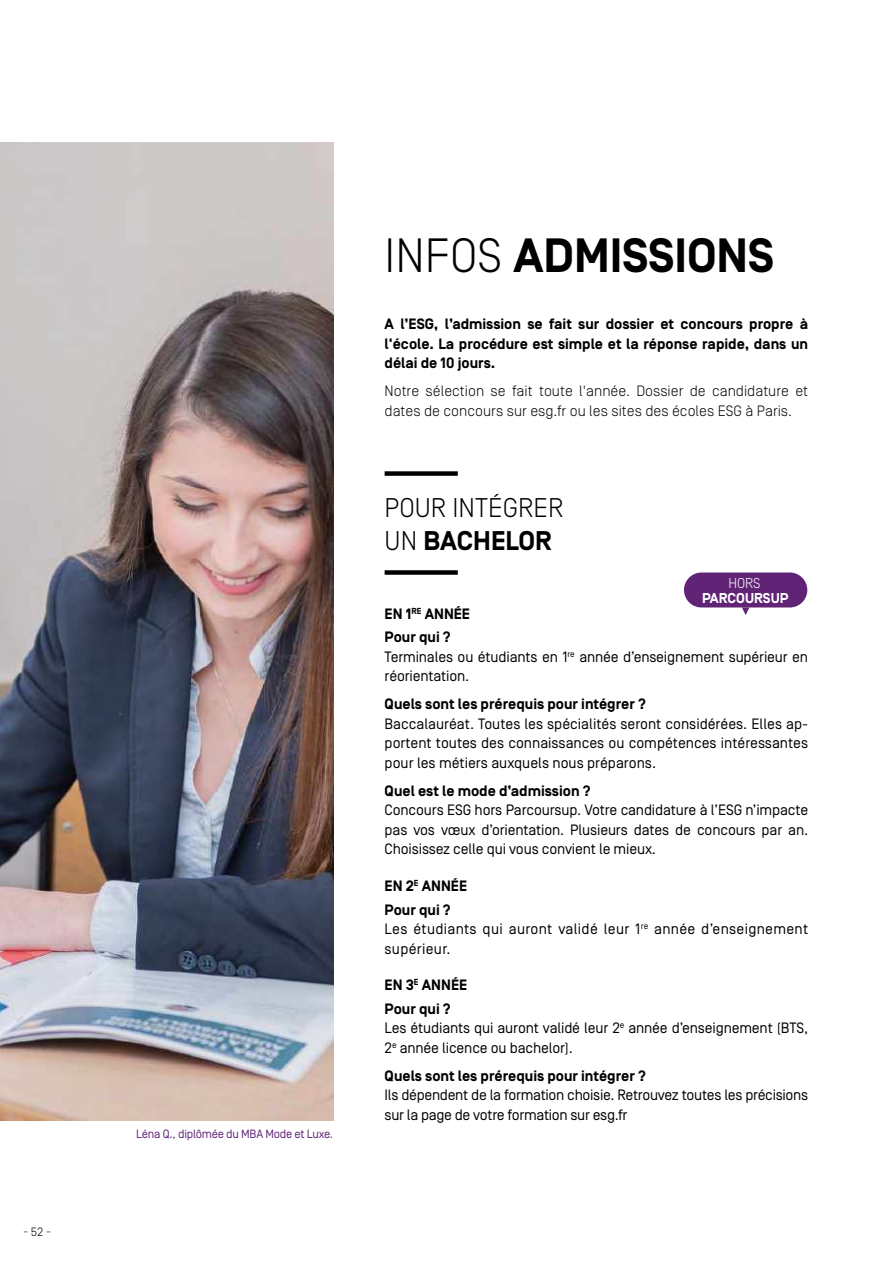
<style>
.page{position:relative;width:893px;height:1263px;background:#fff}
.page>*{position:absolute;margin:0;border:0;box-sizing:border-box;transform-origin:0 0}
.t1{font:700 48px "Simplon Norm";color:#000}
.t2{font:300 27px/33px "Simplon Norm";color:#000}
.t3{font:15px/19.5px "Simplon Norm";letter-spacing:-.01em;color:#000}
.t4{font:700 15px/23.7px "Simplon Norm";color:#000}
.t5{font:300 15px/19.5px "Simplon Norm";color:#000}
.t6{font:15px/19.5px "Simplon Norm";letter-spacing:.02em;color:#000}
.t7{font:700 14.25px "Simplon Norm";color:#fff}
.t8{font:300 14.25px "Simplon Norm";color:#fff}
.t9{font:12px "Simplon Norm";letter-spacing:-.02em;color:#602376}
.t10{font:300 12px "Simplon Norm";color:#000}
.s1{font-weight:300}
.s2{font-weight:700}
</style>
<div class="page">
<div style="left:385px;top:471px;width:73px;height:5px;background:#000"></div>
<div style="left:385px;top:570px;width:73px;height:5px;background:#000"></div>
<img style="left:0;top:142px;width:333px;height:978px">
<div style="left:684px;top:572px;width:123px;height:35px;background:#602376;border-radius:17px"></div>
<svg style="left:742px;top:607px;width:7px;height:8px"></svg>
<p class="t10" style="left:23px;top:1225px;width:30px">- 52 -</p>
<p class="t9" style="left:136px;top:1127px;width:198px">Léna Q., diplômée du MBA Mode et Luxe.</p>
<h1 class="t1" style="left:385px;top:229px;width:391px"><span class="s1">INFOS</span> ADMISSIONS</h1>
<p class="t4" style="left:385px;top:315px;width:425px;line-height:19.5px;text-align:justify">A l’ESG, l’admission se fait sur dossier et concours propre à l'école. La procédure est simple et la réponse rapide, dans un délai de 10 jours.</p>
<p class="t5" style="left:385px;top:381px;width:425px">Notre sélection se fait toute l'année. Dossier de candidature et dates de concours sur esg.fr ou les sites des écoles ESG à Paris.</p>
<h2 class="t2" style="left:385px;top:492px;width:180px">POUR INTÉGRER<br>UN <span class="s2">BACHELOR</span></h2>
<p class="t8" style="left:728px;top:576px;width:34px">HORS</p>
<p class="t7" style="left:702px;top:591px;width:88px">PARCOURSUP</p>
<p class="t4" style="left:385px;top:602px;width:87px">EN 1<sup>RE</sup> ANNÉE<br>Pour qui ?</p>
<p class="t3" style="left:385px;top:647px;width:425px">Terminales ou étudiants en 1<sup>re</sup> année d’enseignement supérieur en réorientation.</p>
<p class="t4" style="left:385px;top:693px;width:263px">Quels sont les prérequis pour intégrer ?</p>
<p class="t3" style="left:385px;top:714px;width:425px;text-align:justify">Baccalauréat. Toutes les spécialités seront considérées. Elles ap&shy;portent toutes des connaissances ou compétences intéressantes pour les métiers auxquels nous préparons.</p>
<p class="t4" style="left:385px;top:780px;width:208px">Quel est le mode d’admission ?</p>
<p class="t3" style="left:385px;top:801px;width:425px;text-align:justify">Concours ESG hors Parcoursup. Votre candidature à l’ESG n’impacte pas vos vœux d’orientation. Plusieurs dates de concours par an.<br>Choisissez celle qui vous convient le mieux.</p>
<p class="t4" style="left:385px;top:875px;width:84px">EN 2<sup>E</sup> ANNÉE<br>Pour qui ?</p>
<p class="t6" style="left:385px;top:919px;width:425px">Les étudiants qui auront validé leur 1<sup>re</sup> année d’enseignement supérieur.</p>
<p class="t4" style="left:385px;top:974px;width:84px">EN 3<sup>E</sup> ANNÉE<br>Pour qui ?</p>
<p class="t3" style="left:385px;top:1019px;width:425px">Les étudiants qui auront validé leur 2<sup>e</sup> année d’enseignement (BTS,<br>2<sup>e</sup> année licence ou bachelor).</p>
<p class="t4" style="left:385px;top:1065px;width:263px">Quels sont les prérequis pour intégrer ?</p>
<p class="t3" style="left:385px;top:1086px;width:425px">Ils dépendent de la formation choisie. Retrouvez toutes les précisions sur la page de votre formation sur esg.fr</p>
</div>
